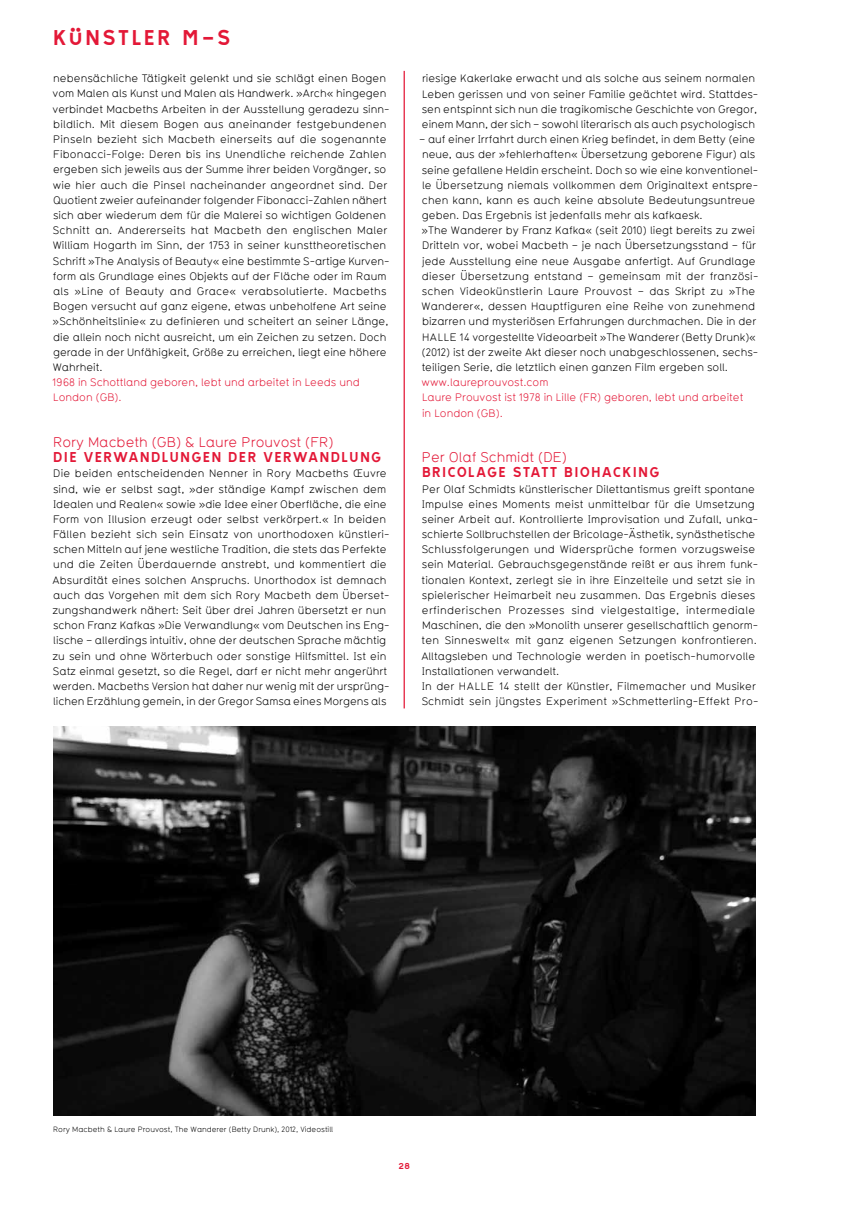
<style>
.page{position:relative;width:851px;height:1205px;background:#fff}
.page>*{position:absolute;margin:0;border:0;box-sizing:border-box;transform-origin:0 0}
.t1{font:18.75px "Tratexvierzehn";color:#e31837}
.t2{font:13.75px "Typ 1451";color:#e31837}
.t3{font:12.5px "Tratexvierzehn";letter-spacing:.09em;color:#e31837}
.t4{font:10.62px/15.2px "Typ 1451";letter-spacing:.005em;color:#000}
.t5{font:10.62px/15.2px "Typ 1451";color:#e31837}
.t6{font:7.5px "Typ 1451";color:#000}
.t7{font:7.5px "Tratex Svart";color:#e31837}
</style>
<div class="page">
<img style="left:53px;top:726px;width:702px;height:389px">
<hr style="left:403px;top:71px;width:2px;height:637px;background:#e31837">
<h1 class="t1" style="left:53px;top:25px;width:47px">KÜNSTLER</h1>
<h1 class="t1" style="left:182px;top:25px;width:41px">M – S</h1>
<p class="t4" style="left:53px;top:71px;width:338px">nebensächliche Tätigkeit gelenkt und sie schlägt einen Bogen vom Malen als Kunst und Malen als Handwerk. »Arch« hingegen verbindet Macbeths Arbeiten in der Ausstellung geradezu sinn&shy;bildlich. Mit diesem Bogen aus aneinander festgebundenen Pinseln bezieht sich Macbeth einerseits auf die sogenannte Fibonacci-Folge: Deren bis ins Unendliche reichende Zahlen ergeben sich jeweils aus der Summe ihrer beiden Vorgänger, so wie hier auch die Pinsel nacheinander angeordnet sind. Der Quotient zweier aufeinander folgender Fibonacci-Zahlen nähert sich aber wiederum dem für die Malerei so wichtigen Goldenen Schnitt an. Andererseits hat Macbeth den englischen Maler William Hogarth im Sinn, der 1753 in seiner kunsttheoretischen Schrift »The Analysis of Beauty« eine bestimmte S-artige Kurven&shy;form als Grundlage eines Objekts auf der Fläche oder im Raum als »Line of Beauty and Grace« verabsolutierte. Macbeths Bogen versucht auf ganz eigene, etwas unbeholfene Art seine »Schönheitslinie« zu definieren und scheitert an seiner Länge, die allein noch nicht ausreicht, um ein Zeichen zu setzen. Doch gerade in der Unfähigkeit, Größe zu erreichen, liegt eine höhere Wahrheit.</p>
<p class="t5" style="left:53px;top:374px;width:308px">1968 in Schottland geboren, lebt und arbeitet in Leeds und<br>London (GB).</p>
<p class="t2" style="left:53px;top:433px;width:282px">Rory Macbeth (GB) &amp; Laure Prouvost (FR)</p>
<p class="t3" style="left:53px;top:449px;width:329px">DIE VERWANDLUNGEN DER VERWANDLUNG</p>
<p class="t4" style="left:52px;top:465px;width:339px">Die beiden entscheidenden Nenner in Rory Macbeths Œuvre sind, wie er selbst sagt, »der ständige Kampf zwischen dem Idealen und Realen« sowie »die Idee einer Oberfläche, die eine Form von Illusion erzeugt oder selbst verkörpert.« In beiden Fällen bezieht sich sein Einsatz von unorthodoxen künstleri&shy;schen Mitteln auf jene westliche Tradition, die stets das Perfekte und die Zeiten Überdauernde anstrebt, und kommentiert die Absurdität eines solchen Anspruchs. Unorthodox ist demnach auch das Vorgehen mit dem sich Rory Macbeth dem Überset&shy;zungshandwerk nähert: Seit über drei Jahren übersetzt er nun schon Franz Kafkas »Die Verwandlung« vom Deutschen ins Eng&shy;lische – allerdings intuitiv, ohne der deutschen Sprache mächtig zu sein und ohne Wörterbuch oder sonstige Hilfsmittel. Ist ein Satz einmal gesetzt, so die Regel, darf er nicht mehr angerührt werden. Macbeths Version hat daher nur wenig mit der ursprüng&shy;lichen Erzählung gemein, in der Gregor Samsa eines Morgens als</p>
<p class="t4" style="left:421px;top:71px;width:338px">riesige Kakerlake erwacht und als solche aus seinem normalen Leben gerissen und von seiner Familie geächtet wird. Stattdes&shy;sen entspinnt sich nun die tragikomische Geschichte von Gregor, einem Mann, der sich – sowohl literarisch als auch psychologisch</p>
<p class="t4" style="left:419px;top:131px;width:341px">– auf einer Irrfahrt durch einen Krieg befindet, in dem Betty (eine neue, aus der »fehlerhaften« Übersetzung geborene Figur) als seine gefallene Heldin erscheint. Doch so wie eine konventionel&shy;le Übersetzung niemals vollkommen dem Originaltext entspre&shy;chen kann, kann es auch keine absolute Bedeutungsuntreue geben. Das Ergebnis ist jedenfalls mehr als kafkaesk.<br>»The Wanderer by Franz Kafka« (seit 2010) liegt bereits zu zwei Dritteln vor, wobei Macbeth – je nach Übersetzungsstand – für jede Ausstellung eine neue Ausgabe anfertigt. Auf Grundlage dieser Übersetzung entstand – gemeinsam mit der französi&shy;schen Videokünstlerin Laure Prouvost – das Skript zu »The Wanderer«, dessen Hauptfiguren eine Reihe von zunehmend bizarren und mysteriösen Erfahrungen durchmachen. Die in der HALLE 14 vorgestellte Videoarbeit »The Wanderer (Betty Drunk)« (2012) ist der zweite Akt dieser noch unabgeschlossenen, sechs&shy;teiligen Serie, die letztlich einen ganzen Film ergeben soll.</p>
<p class="t5" style="left:421px;top:374px;width:323px">www.laureprouvost.com<br>Laure Prouvost ist 1978 in Lille (FR) geboren, lebt und arbeitet in London (GB).</p>
<p class="t2" style="left:422px;top:448px;width:147px">Per Olaf Schmidt (DE)</p>
<p class="t3" style="left:422px;top:464px;width:199px">B RICOLAGE STATT BI OHACKI</p>
<p class="t3" style="left:638px;top:464px;width:23px">NG</p>
<p class="t4" style="left:421px;top:481px;width:338px">Per Olaf Schmidts künstlerischer Dilettantismus greift spontane Impulse eines Moments meist unmittelbar für die Umsetzung seiner Arbeit auf. Kontrollierte Improvisation und Zufall, unka&shy;schierte Sollbruchstellen der Bricolage-Ästhetik, synästhetische Schlussfolgerungen und Widersprüche formen vorzugsweise sein Material. Gebrauchsgegenstände reißt er aus ihrem funk&shy;tionalen Kontext, zerlegt sie in ihre Einzelteile und setzt sie in spielerischer Heimarbeit neu zusammen. Das Ergebnis dieses erfinderischen Prozesses sind vielgestaltige, intermediale Maschinen, die den »Monolith unserer gesellschaftlich genorm&shy;ten Sinneswelt« mit ganz eigenen Setzungen konfrontieren.<br>Alltagsleben und Technologie werden in poetisch-humorvolle Installationen verwandelt.<br>In der HALLE 14 stellt der Künstler, Filmemacher und Musiker Schmidt sein jüngstes Experiment »Schmetterling-Effekt Pro-</p>
<p class="t6" style="left:53px;top:1124px;width:281px">Rory Macbeth &amp; Laure Prouvost, The Wanderer (Betty Drunk), 2012, Videostill</p>
<p class="t7" style="left:398px;top:1160px;width:13px">28</p>
</div>
